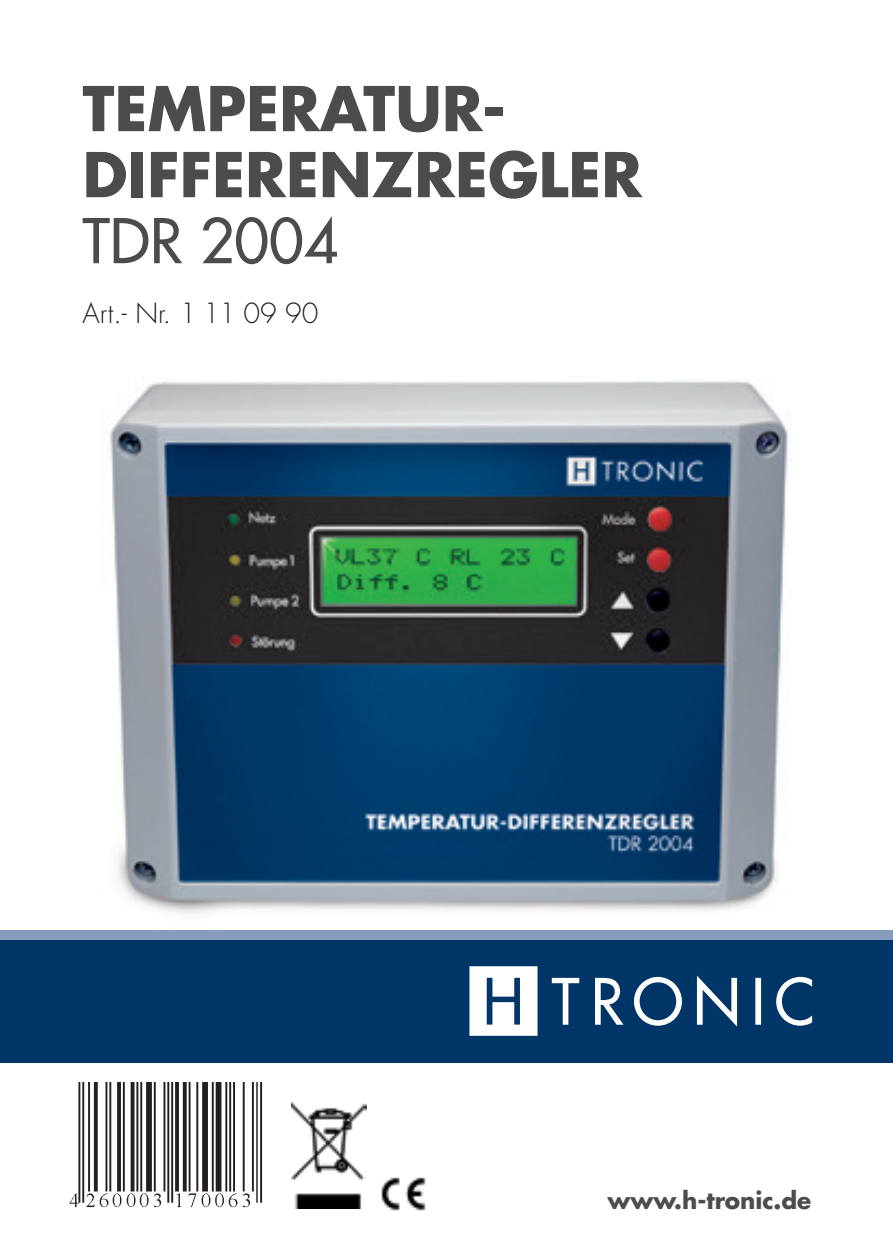
<style>
.page{position:relative;width:893px;height:1259px;background:#fff}
.page>*{position:absolute;margin:0;border:0;box-sizing:border-box;transform-origin:0 0}
.t1{font:700 60px/66px "Futura Std";color:#4b4c4d}
.t2{font:500 60px "Futura Std";color:#4b4c4d}
.t3{font:300 27px "Futura Std";color:#231f20}
.t4{font:700 23.1px "Futura Std";color:#4b4c4d}
</style>
<div class="page">
<img style="left:109px;top:381px;width:680px;height:532px">
<img style="left:69px;top:1082px;width:194px;height:126px">
<img style="left:291px;top:1102px;width:75px;height:107px">
<img style="left:381px;top:1177px;width:45px;height:34px">
<div style="left:0;top:929px;width:893px;height:58px;background:#879cbd"></div>
<div style="left:0;top:939px;width:893px;height:123px;background:#003667"></div>
<svg style="left:469px;top:966px;width:68px;height:69px"></svg>
<svg style="left:552px;top:975px;width:260px;height:51px"></svg>
<p class="t1" style="left:82px;top:75px;width:561px">TEMPERATUR-<br>DIFFERENZREGLER</p>
<p class="t2" style="left:82px;top:203px;width:257px">TDR 2004</p>
<p class="t3" style="left:82px;top:297px;width:238px">Art.- Nr. 1 11 09 90</p>
<p class="t4" style="left:607px;top:1185px;width:205px">WWW.H-TRONIC.DE</p>
</div>
